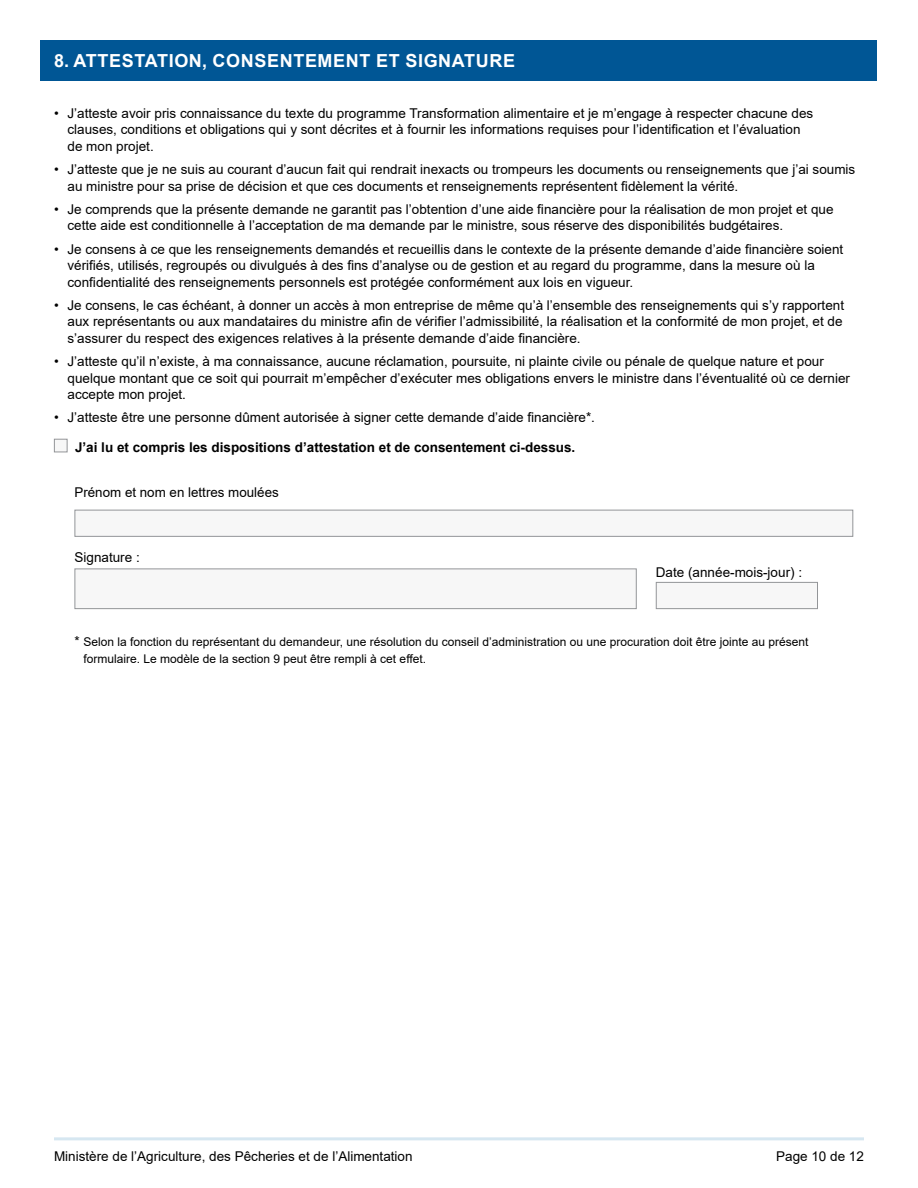
<style>
.page{position:relative;width:918px;height:1188px;background:#fff}
.page>*{position:absolute;margin:0;border:0;box-sizing:border-box;transform-origin:0 0}
.t1{font:700 18px "Lywhtd Arial";letter-spacing:.035em;color:#fff}
.t2{font:13.5px/16.5px "Nqdpmw Arial";color:#000}
.t3{font:700 13.5px "Lywhtd Arial";color:#000}
.t4{font:13.5px "Dhfxbh Arial";color:#000}
.t5{font:12px/16.5px "Nqdpmw Arial";color:#000}
.s1{font-family:"Fshkvh Arial"}
.s2{font-family:"Fshkvh Arial";font-size:13.5px}
</style>
<div class="page">
<hr style="left:54px;top:1137px;width:810px;height:3px;background:#d6e7f1">
<div style="left:54px;top:439px;width:14px;height:13px;background:#f7f7f7;border:1px solid #939598"></div>
<div style="left:40px;top:40px;width:838px;height:41px;background:#005695"></div>
<div style="left:75px;top:569px;width:562px;height:40px;background:#f7f7f7;border:1px solid #939598"></div>
<div style="left:656px;top:582px;width:162px;height:27px;background:#f7f7f7;border:1px solid #939598"></div>
<div style="left:75px;top:510px;width:778px;height:27px;background:#f7f7f7;border:1px solid #939598"></div>
<h2 class="t1" style="left:54px;top:48px;width:463px">8. ATTESTATION, CONSENTEMENT ET SIGNATURE</h2>
<p class="t2" style="left:68px;top:105px;width:747px;text-indent:-14px"><span class="s1">•</span> J’atteste avoir pris connaissance du texte du programme Transformation alimentaire et je m’engage à respecter chacune des clauses, conditions et obligations qui y sont décrites et à fournir les informations requises pour l’identification et l’évaluation de mon projet.</p>
<p class="t2" style="left:68px;top:161px;width:789px;text-indent:-14px"><span class="s1">•</span> J’atteste que je ne suis au courant d’aucun fait qui rendrait inexacts ou trompeurs les documents ou renseignements que j’ai soumis au ministre pour sa prise de décision et que ces documents et renseignements représentent fidèlement la vérité.</p>
<p class="t2" style="left:68px;top:201px;width:768px;text-indent:-14px"><span class="s1">•</span> Je comprends que la présente demande ne garantit pas l’obtention d’une aide financière pour la réalisation de mon projet et que cette aide est conditionnelle à l’acceptation de ma demande par le ministre, sous réserve des disponibilités budgétaires.</p>
<p class="t2" style="left:68px;top:240px;width:777px;text-indent:-14px"><span class="s1">•</span> Je consens à ce que les renseignements demandés et recueillis dans le contexte de la présente demande d’aide financière soient vérifiés, utilisés, regroupés ou divulgués à des fins d’analyse ou de gestion et au regard du programme, dans la mesure où la confidentialité des renseignements personnels est protégée conformément aux lois en vigueur.</p>
<p class="t2" style="left:68px;top:297px;width:778px;text-align:justify;text-indent:-14px"><span class="s1">•</span> Je consens, le cas échéant, à donner un accès à mon entreprise de même qu’à l’ensemble des renseignements qui s’y rapportent aux représentants ou aux mandataires du ministre afin de vérifier l’admissibilité, la réalisation et la conformité de mon projet, et de s’assurer du respect des exigences relatives à la présente demande d’aide financière.</p>
<p class="t2" style="left:68px;top:353px;width:784px;text-indent:-14px"><span class="s1">•</span> J’atteste qu’il n’existe, à ma connaissance, aucune réclamation, poursuite, ni plainte civile ou pénale de quelque nature et pour quelque montant que ce soit qui pourrait m’empêcher d’exécuter mes obligations envers le ministre dans l’éventualité où ce dernier accepte mon projet.</p>
<p class="t2" style="left:54px;top:409px;width:543px"><span class="s1">•</span> J’atteste être une personne dûment autorisée à signer cette demande d’aide financière*.</p>
<p class="t3" style="left:75px;top:438px;width:502px">J’ai lu et compris les dispositions d’attestation et de consentement ci-dessus.</p>
<p class="t2" style="left:75px;top:484px;width:206px">Prénom et nom en lettres moulées</p>
<p class="t2" style="left:75px;top:549px;width:67px">Signature :</p>
<p class="t2" style="left:656px;top:564px;width:148px">Date (année-mois-jour) :</p>
<p class="t5" style="left:84px;top:634px;width:727px;text-indent:-9px"><span class="s2">*</span> Selon la fonction du représentant du demandeur, une résolution du conseil d’administration ou une procuration doit être jointe au présent formulaire. Le modèle de la section 9 peut être rempli à cet effet.</p>
<p class="t4" style="left:54px;top:1147px;width:360px">Ministère de l’Agriculture, des Pêcheries et de l’Alimentation</p>
<p class="t2" style="left:776px;top:1148px;width:89px">Page 10 de 12</p>
</div>
